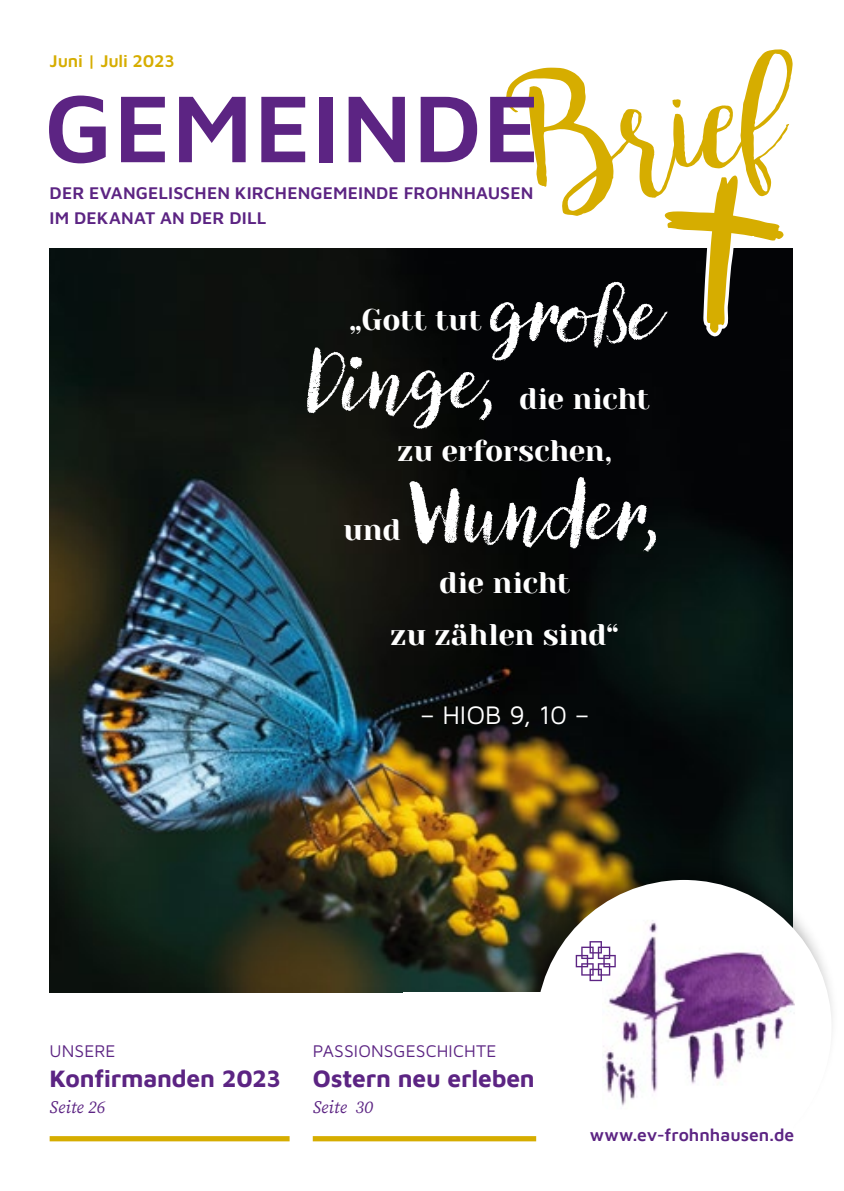
<style>
.page{position:relative;width:844px;height:1191px;background:#fff}
.page>*{position:absolute;margin:0;border:0;box-sizing:border-box;transform-origin:0 0}
.t1{font:140.35px "bromello";color:#d6ad00}
.t2{font:600 98px "Maven Pro";letter-spacing:.01em;color:#5c2483}
.t3{font:82.25px/68.2px "Canvas Script";letter-spacing:.005em;color:#fff}
.t4{font:29.75px/52.5px "Yeseva One";letter-spacing:-.01em;color:#fff}
.t5{font:26.25px "Maven Pro";color:#fff}
.t6{font:700 24.5px "Maven Pro";letter-spacing:-.01em;color:#5c2483}
.t7{font:600 17.5px/24.5px "Maven Pro";letter-spacing:.005em;color:#5c2483}
.t8{font:17.5px "Maven Pro";letter-spacing:.005em;color:#5c2483}
.t9{font:italic 17.5px "Source Serif Pro";color:#5c2483}
.t10{font:600 17.5px "Maven Pro";letter-spacing:-.01em;color:#d6ad00}
</style>
<div class="page">
<img style="left:50px;top:248px;width:742px;height:744px">
<div style="left:510px;top:851px;width:328px;height:328px;background:#000;opacity:.4"></div>
<div style="left:536px;top:880px;width:295px;height:295px;background:#fff;border-radius:50%"></div>
<div style="left:403px;top:992px;width:389px;height:199px;background:#fff"></div>
<div style="left:50px;top:1136px;width:239px;height:5px;background:#d6ad00"></div>
<div style="left:313px;top:1136px;width:223px;height:5px;background:#d6ad00"></div>
<img style="left:603px;top:919px;width:191px;height:187px">
<svg style="left:575px;top:941px;width:40px;height:40px"></svg>
<svg style="left:659px;top:175px;width:129px;height:162px"></svg>
<h1 class="t1" style="left:501px;top:56px;width:280px;rotate:-5deg">Brief</h1>
<p class="t10" style="left:50px;top:48px;width:127px">Juni | Juli 2023</p>
<h2 class="t2" style="left:44px;top:61px;width:497px">GEMEINDE</h2>
<p class="t7" style="left:50px;top:180px;width:485px">DER EVANGELISCHEN KIRCHENGEMEINDE FROHNHAUSEN<br>IM DEKANAT AN DER DILL</p>
<h3 class="t3" style="left:307px;top:281px;width:354px;text-indent:183px">große<br>Dinge,</h3>
<h3 class="t4" style="left:349px;top:292px;width:134px">„Gott tut</h3>
<h3 class="t4" style="left:397px;top:371px;width:254px;text-indent:122px">die nicht zu erforschen,</h3>
<h3 class="t3" style="left:409px;top:480px;width:258px">Wunder,</h3>
<h3 class="t4" style="left:390px;top:555px;width:230px;text-align:center">die nicht<br>zu zählen sind“</h3>
<h3 class="t4" style="left:343px;top:502px;width:59px">und</h3>
<h3 class="t5" style="left:420px;top:697px;width:171px">– HIOB 9, 10 –</h3>
<p class="t8" style="left:50px;top:1039px;width:67px">UNSERE</p>
<h3 class="t6" style="left:50px;top:1061px;width:233px">Konfirmanden 2023</h3>
<p class="t9" style="left:50px;top:1095px;width:57px">Seite 26</p>
<p class="t8" style="left:313px;top:1039px;width:185px">PASSIONSGESCHICHTE</p>
<h3 class="t6" style="left:313px;top:1061px;width:223px">Ostern neu erleben</h3>
<p class="t9" style="left:313px;top:1095px;width:62px">Seite 30</p>
<p class="t7" style="left:589px;top:1122px;width:206px">www.ev-frohnhausen.de</p>
</div>
